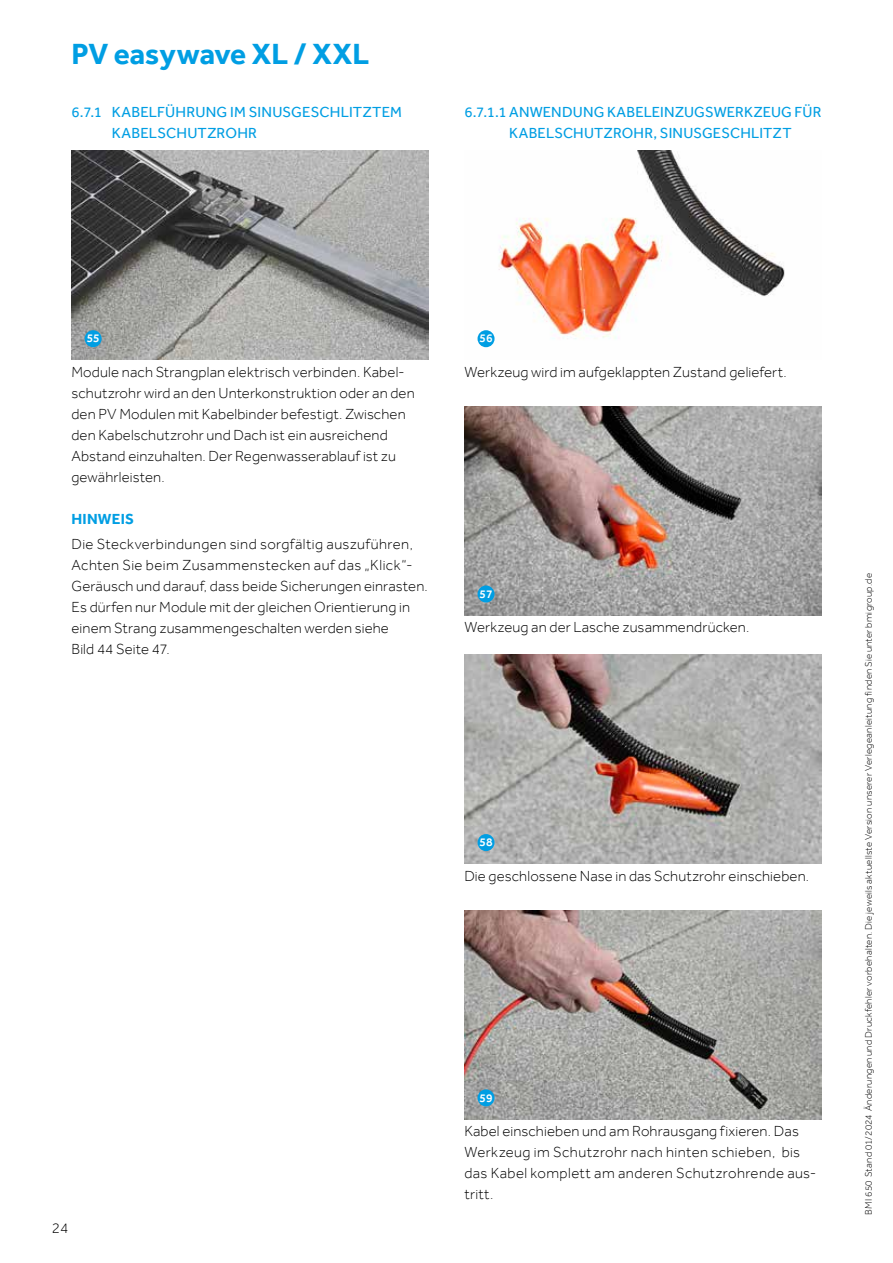
<style>
.page{position:relative;width:893px;height:1263px;background:#fff}
.page>*{position:absolute;margin:0;border:0;box-sizing:border-box;transform-origin:0 0}
.t1{font:700 30px "Effra";color:#009ee3}
.t2{font:300 15px/21px "Effra";letter-spacing:.01em;color:#000}
.t3{font:15px/21px "Effra";letter-spacing:.01em;color:#009ee3}
.t4{font:700 15px "Effra";letter-spacing:.015em;color:#009ee3}
.t5{font:500 12px "Effra";color:#fff}
.t6{font:300 9.75px "Effra";letter-spacing:.025em;color:#000}
</style>
<div class="page">
<img style="left:71px;top:151px;width:358px;height:209px">
<div style="left:85px;top:330px;width:17px;height:17px;background:#009ee3;border-radius:50%"></div>
<img style="left:478px;top:151px;width:307px;height:197px">
<div style="left:477px;top:330px;width:18px;height:17px;background:#009ee3;border-radius:50%"></div>
<img style="left:464px;top:406px;width:357px;height:209px">
<div style="left:477px;top:585px;width:18px;height:17px;background:#009ee3;border-radius:50%"></div>
<img style="left:464px;top:655px;width:357px;height:209px">
<div style="left:477px;top:834px;width:18px;height:17px;background:#009ee3;border-radius:50%"></div>
<img style="left:464px;top:910px;width:357px;height:209px">
<div style="left:477px;top:1089px;width:18px;height:17px;background:#009ee3;border-radius:50%"></div>
<h1 class="t1" style="left:71px;top:36px;width:299px">PV easywave XL / XXL</h1>
<p class="t3" style="left:112px;top:101px;width:292px;text-indent:-40px">6.7.1 KABELFÜHRUNG IM SINUSGESCHLITZTEM<br>KABELSCHUTZROHR</p>
<p class="t3" style="left:509px;top:101px;width:314px;text-indent:-45px">6.7.1.1 ANWENDUNG KABELEINZUGSWERKZEUG FÜR<br>KABELSCHUTZROHR, SINUSGESCHLITZT</p>
<p class="t5" style="left:87px;top:331px;width:15px">55</p>
<p class="t2" style="left:71px;top:361px;width:345px">Module nach Strangplan elektrisch verbinden. Kabel&shy;schutzrohr wird an den Unterkonstruktion oder an den den PV Modulen mit Kabelbinder befestigt. Zwischen den Kabelschutzrohr und Dach ist ein ausreichend Abstand einzuhalten. Der Regenwasserablauf ist zu gewährleisten.</p>
<p class="t4" style="left:71px;top:510px;width:64px">HINWEIS</p>
<p class="t2" style="left:71px;top:533px;width:358px">Die Steckverbindungen sind sorgfältig auszuführen, Achten Sie beim Zusammenstecken auf das „Klick“- Geräusch und darauf, dass beide Sicherungen einrasten.<br>Es dürfen nur Module mit der gleichen Orientierung in einem Strang zusammengeschalten werden siehe<br>Bild 44 Seite 47.</p>
<p class="t5" style="left:480px;top:331px;width:15px">56</p>
<p class="t2" style="left:464px;top:361px;width:324px">Werkzeug wird im aufgeklappten Zustand geliefert.</p>
<p class="t5" style="left:480px;top:586px;width:15px">57</p>
<p class="t2" style="left:464px;top:616px;width:287px">Werkzeug an der Lasche zusammendrücken.</p>
<p class="t5" style="left:480px;top:835px;width:15px">58</p>
<p class="t2" style="left:464px;top:865px;width:346px">Die geschlossene Nase in das Schutzrohr einschieben.</p>
<p class="t2" style="left:52px;top:1218px;width:18px">24</p>
<p class="t5" style="left:480px;top:1090px;width:15px">59</p>
<p class="t2" style="left:464px;top:1120px;width:354px">Kabel einschieben und am Rohrausgang fixieren. Das Werkzeug im Schutzrohr nach hinten schieben, bis das Kabel komplett am anderen Schutzrohrende aus&shy;tritt.</p>
<p class="t6" style="left:863px;top:1214px;width:643px;rotate:-90deg">BMI 650 Stand 01/2024 Änderungen und Druckfehler vorbehalten. Die jeweils aktuellste Version unserer Verlegeanleitung finden Sie unter bmigroup.de</p>
</div>
